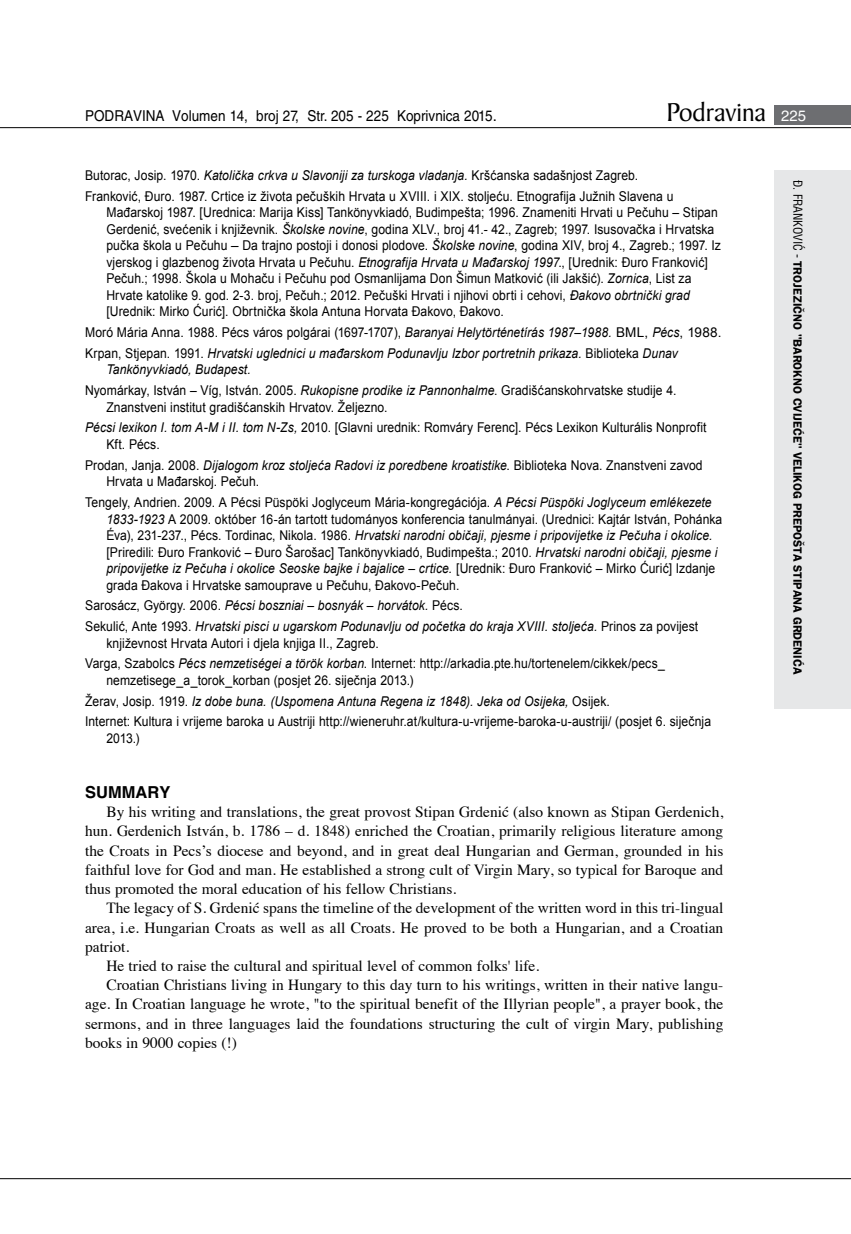
<style>
.page{position:relative;width:851px;height:1234px;background:#fff}
.page>*{position:absolute;margin:0;border:0;box-sizing:border-box;transform-origin:0 0}
.t1{font:27.6px "Baker Signet BT";color:#000}
.t2{font:700 16.5px "Helvetica LT Skin 29";color:#000}
.t3{font:15.45px/19.2px "Times";color:#000;text-align:justify}
.t4{font:15px "Helvetica LT Skin 29";color:#000;scale:.9 1}
.t5{font:13.5px/16.5px "Arial";letter-spacing:.005em;color:#000;scale:.9 1}
.t6{font:italic 13.5px/20.7px "Arial";letter-spacing:.01em;color:#000;scale:.9 1}
.t7{font:600 12px "ITC Franklin Gothic Skin 29";letter-spacing:-.005em;color:#000}
.t8{font:condensed 12px "Helvetica LT Skin 29";color:#000}
.s1{font-family:"Helvetica LT Skin 29";font-size:15px;color:#fff}
.s2{font-style:italic}
.s3{font-style:normal}
.s4{font-family:"Helvetica LT Skin 29";font-weight:400;font-stretch:condensed}
</style>
<div class="page">
<div style="left:774px;top:170px;width:76px;height:538px;background:#e6e7e8"></div>
<div style="left:774px;top:105px;width:76px;height:19px;background:#6d6e71"></div>
<hr style="left:0;top:127px;width:850px;height:1px;background:#000">
<hr style="left:0;top:1177px;width:850px;height:1px;background:#000">
<p class="t4" style="left:85px;top:107px;width:459px">PODRAVINA Volumen 14, broj 27, Str. 205 - 225 Koprivnica 2015.</p>
<h1 class="t1" style="left:666px;top:95px;width:141px">Podravina <span class="s1">225</span></h1>
<p class="t5" style="left:85px;top:165px;width:655px;line-height:20.7px">Butorac, Josip. 1970. <span class="s2">Katolička crkva u Slavoniji za turskoga vladanja.</span> Kršćanska sadašnjost Zagreb.<br>Franković, Đuro. 1987. Crtice iz života pečuških Hrvata u XVIII. i XIX. stoljeću. Etnografija Južnih Slavena u</p>
<p class="t5" style="left:106px;top:204px;width:684px">Mađarskoj 1987. [Urednica: Marija Kiss] Tankönyvkiadó, Budimpešta; 1996. Znameniti Hrvati u Pečuhu <span class="s2">–</span> Stipan Gerdenić, svećenik i književnik. <span class="s2">Školske novine</span>, godina XLV., broj 41.- 42., Zagreb; 1997. Isusovačka i Hrvatska pučka škola u Pečuhu – Da trajno postoji i donosi plodove. <span class="s2">Školske novine</span>, godina XIV, broj 4., Zagreb.; 1997. Iz vjerskog i glazbenog života Hrvata u Pečuhu. <span class="s2">Etnografija Hrvata u Mađarskoj 1997</span>., [Urednik: Đuro Franković] Pečuh.; 1998. Škola u Mohaču i Pečuhu pod Osmanlijama Don Šimun Matković (ili Jakšić). <span class="s2">Zornica</span>, List za Hrvate katolike 9. god. 2-3. broj, Pečuh.; 2012. Pečuški Hrvati i njihovi obrti i cehovi, <span class="s2">Đakovo obrtnički grad </span>[Urednik: Mirko Ćurić]. Obrtnička škola Antuna Horvata Đakovo, Đakovo.</p>
<p class="t6" style="left:85px;top:322px;width:708px"><span class="s3">Moró Mária Anna. 1988. Pécs város polgárai (1697-1707),</span> Baranyai Helytörténetírás 1987–1988. <span class="s3">BML,</span> Pécs<span class="s3">, 1988.<br>Krpan, Stjepan. 1991.</span> Hrvatski uglednici u mađarskom Podunavlju Izbor portretnih prikaza. <span class="s3">Biblioteka</span> Dunav</p>
<p class="t5" style="left:85px;top:359px;width:658px;line-height:20.7px;text-indent:21px"><span class="s2">Tankönyvkiadó, Budapest.<br></span>Nyomárkay, István – Víg, István. 2005. <span class="s2">Rukopisne prodike iz Pannonhalme</span>. Gradišćanskohrvatske studije 4.</p>
<p class="t5" style="left:85px;top:396px;width:692px;line-height:20.7px;text-indent:21px">Znanstveni institut gradišćanskih Hrvatov. Željezno.<br><span class="s2">Pécsi lexikon I. tom A-M i II. tom N-Zs,</span> 2010. [Glavni urednik: Romváry Ferenc]. Pécs Lexikon Kulturális Nonprofit</p>
<p class="t5" style="left:85px;top:434px;width:687px;line-height:20.7px;text-indent:21px">Kft. Pécs.<br>Prodan, Janja. 2008. <span class="s2">Dijalogom kroz stoljeća Radovi iz poredbene kroatistike</span>. Biblioteka Nova. Znanstveni zavod</p>
<p class="t5" style="left:85px;top:471px;width:697px;line-height:20.7px;text-indent:21px">Hrvata u Mađarskoj. Pečuh.<br>Tengely, Andrien. 2009. A Pécsi Püspöki Joglyceum Mária-kongregációja. <span class="s2">A Pécsi Püspöki Joglyceum emlékezete</span></p>
<p class="t5" style="left:106px;top:510px;width:685px"><span class="s2">1833-1923</span> A 2009. október 16-án tartott tudományos konferencia tanulmányai. (Urednici: Kajtár István, Pohánka Éva), 231-237., Pécs. Tordinac, Nikola. 1986. <span class="s2">Hrvatski narodni običaji, pjesme i pripovijetke iz Pečuha i okolice. </span>[Priredili: Đuro Franković – Đuro Šarošac] Tankönyvkiadó, Budimpešta.; 2010. <span class="s2">Hrvatski narodni običaji, pjesme i pripovijetke iz Pečuha i okolice Seoske bajke i bajalice – crtice.</span> [Urednik: Đuro Franković – Mirko Ćurić] Izdanje grada Đakova i Hrvatske samouprave u Pečuhu, Đakovo-Pečuh.</p>
<p class="t6" style="left:85px;top:595px;width:682px"><span class="s3">Sarosácz, György. 2006.</span> Pécsi boszniai – bosnyák – horvátok. <span class="s3">Pécs.<br>Sekulić, Ante 1993.</span> Hrvatski pisci u ugarskom Podunavlju od početka do kraja XVIII. stoljeća. <span class="s3">Prinos za povijest</span></p>
<p class="t5" style="left:85px;top:632px;width:645px;line-height:20.7px;text-indent:21px">književnost Hrvata Autori i djela knjiga II., Zagreb.<br>Varga, Szabolcs <span class="s2">Pécs nemzetiségei a török korban</span>. Internet: http://arkadia.pte.hu/tortenelem/cikkek/pecs_</p>
<p class="t5" style="left:85px;top:669px;width:697px;line-height:20.7px;text-indent:21px">nemzetisege_a_torok_korban (posjet 26. siječnja 2013.)<br>Žerav, Josip. 1919. <span class="s2">Iz dobe buna. (Uspomena Antuna Regena iz 1848). Jeka od Osijeka,</span> Osijek.<br>Internet: Kultura i vrijeme baroka u Austriji http://wieneruhr.at/kultura-u-vrijeme-baroka-u-austriji/ (posjet 6. siječnja</p>
<p class="t5" style="left:106px;top:730px;width:38px">2013.)</p>
<p class="t2" style="left:85px;top:782px;width:87px">SUMMARY</p>
<p class="t3" style="left:85px;top:801px;width:639px;text-indent:21px">By his writing and translations, the great provost Stipan Grdenić (also known as Stipan Gerdenich, hun. Gerdenich István, b. 1786 – d. 1848) enriched the Croatian, primarily religious literature among the Croats in Pecs’s diocese and beyond, and in great deal Hungarian and German, grounded in his faithful love for God and man. He established a strong cult of Virgin Mary, so typical for Baroque and thus promoted the moral education of his fellow Christians.</p>
<p class="t3" style="left:106px;top:897px;width:618px">The legacy of S. Grdenić spans the timeline of the development of the written word in this tri-lingual</p>
<p class="t3" style="left:85px;top:916px;width:639px">area, i.e. Hungarian Croats as well as all Croats. He proved to be both a Hungarian, and a Croatian</p>
<p class="t3" style="left:85px;top:935px;width:46px">patriot.</p>
<p class="t3" style="left:106px;top:954px;width:434px">He tried to raise the cultural and spiritual level of common folks' life.</p>
<p class="t3" style="left:106px;top:973px;width:618px">Croatian Christians living in Hungary to this day turn to his writings, written in their native langu-</p>
<p class="t3" style="left:85px;top:993px;width:639px">age. In Croatian language he wrote, "to the spiritual benefit of the Illyrian people", a prayer book, the</p>
<p class="t3" style="left:85px;top:1012px;width:639px">sermons, and in three languages laid the foundations structuring the cult of virgin Mary, publishing</p>
<p class="t3" style="left:85px;top:1031px;width:153px">books in 9000 copies (!)</p>
<p class="t8" style="left:805px;top:180px;width:26px;rotate:90deg">Đ. Franković</p>
<p class="t7" style="left:804px;top:254px;width:422px;rotate:90deg"><span class="s4">-</span> TROJEZIČNO "BAROKNO CVIJEĆE" VELIKOG PREPOŠTA STIPANA GRDENIĆA</p>
</div>
